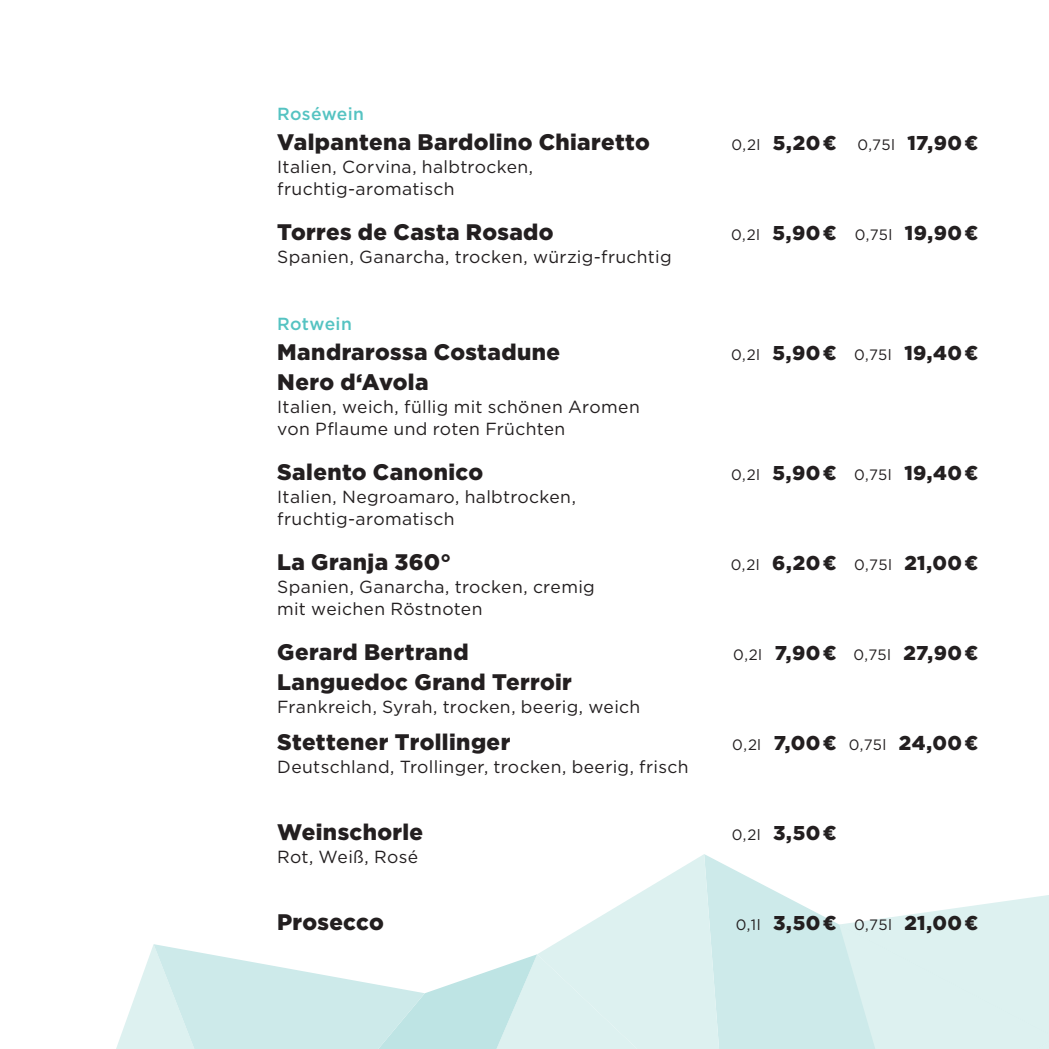
<style>
.page{position:relative;width:1049px;height:1049px;background:#fff}
.page>*{position:absolute;margin:0;border:0;box-sizing:border-box;transform-origin:0 0}
.t1{font:900 22.5px/30px "Gotham HTF";letter-spacing:.02em;color:#231f20}
.t2{font:900 20px "Gotham HTF";letter-spacing:.02em;color:#231f20}
.t3{font:17.5px/22.5px "Gotham HTF";letter-spacing:.02em;color:#231f20}
.t4{font:500 17.5px "Gotham HTF";letter-spacing:.02em;color:#55c3c2}
.s1{font-weight:400;font-size:15px}
</style>
<div class="page">
<svg style="left:719px;top:862px;width:120px;height:187px;fill:#cdeaea"></svg>
<svg style="left:116px;top:854px;width:603px;height:195px"></svg>
<svg style="left:839px;top:895px;width:210px;height:154px;background:#dff1f1"></svg>
<p class="t4" style="left:277px;top:104px;width:88px">Roséwein</p>
<p class="t1" style="left:277px;top:127px;width:374px">Valpantena Bardolino Chiaretto</p>
<p class="t3" style="left:277px;top:155px;width:258px">Italien, Corvina, halbtrocken, fruchtig-aromatisch</p>
<p class="t1" style="left:277px;top:217px;width:278px">Torres de Casta Rosado</p>
<p class="t3" style="left:277px;top:245px;width:396px">Spanien, Ganarcha, trocken, würzig-fruchtig</p>
<p class="t4" style="left:277px;top:314px;width:76px">Rotwein</p>
<p class="t1" style="left:277px;top:337px;width:284px">Mandrarossa Costadune<br>Nero d‘Avola</p>
<p class="t3" style="left:277px;top:395px;width:364px">Italien, weich, füllig mit schönen Aromen von Pflaume und roten Früchten</p>
<p class="t1" style="left:277px;top:457px;width:207px">Salento Canonico</p>
<p class="t3" style="left:277px;top:485px;width:300px">Italien, Negroamaro, halbtrocken, fruchtig-aromatisch</p>
<p class="t1" style="left:277px;top:547px;width:175px">La Granja 360°</p>
<p class="t3" style="left:277px;top:575px;width:319px">Spanien, Ganarcha, trocken, cremig mit weichen Röstnoten</p>
<p class="t1" style="left:277px;top:637px;width:296px">Gerard Bertrand<br>Languedoc Grand Terroir</p>
<p class="t3" style="left:277px;top:695px;width:365px">Frankreich, Syrah, trocken, beerig, weich</p>
<p class="t1" style="left:277px;top:727px;width:235px">Stettener Trollinger</p>
<p class="t3" style="left:277px;top:755px;width:413px">Deutschland, Trollinger, trocken, beerig, frisch</p>
<p class="t1" style="left:277px;top:817px;width:148px">Weinschorle</p>
<p class="t3" style="left:277px;top:845px;width:142px">Rot, Weiß, Rosé</p>
<p class="t2" style="left:731px;top:131px;width:107px"><span class="s1">0,2l</span> 5,20¤</p>
<p class="t2" style="left:857px;top:131px;width:122px"><span class="s1">0,75l</span> 17,90¤</p>
<p class="t2" style="left:731px;top:221px;width:107px"><span class="s1">0,2l</span> 5,90¤</p>
<p class="t2" style="left:855px;top:221px;width:125px"><span class="s1">0,75l</span> 19,90¤</p>
<p class="t2" style="left:731px;top:341px;width:107px"><span class="s1">0,2l</span> 5,90¤</p>
<p class="t2" style="left:854px;top:341px;width:125px"><span class="s1">0,75l</span> 19,40¤</p>
<p class="t2" style="left:731px;top:461px;width:107px"><span class="s1">0,2l</span> 5,90¤</p>
<p class="t2" style="left:854px;top:461px;width:125px"><span class="s1">0,75l</span> 19,40¤</p>
<p class="t2" style="left:731px;top:551px;width:107px"><span class="s1">0,2l</span> 6,20¤</p>
<p class="t2" style="left:854px;top:551px;width:125px"><span class="s1">0,75l</span> 21,00¤</p>
<p class="t2" style="left:733px;top:641px;width:105px"><span class="s1">0,2l</span> 7,90¤</p>
<p class="t2" style="left:853px;top:641px;width:126px"><span class="s1">0,75l</span> 27,90¤</p>
<p class="t2" style="left:732px;top:731px;width:106px"><span class="s1">0,2l</span> 7,00¤</p>
<p class="t2" style="left:849px;top:731px;width:131px"><span class="s1">0,75l</span> 24,00¤</p>
<p class="t2" style="left:732px;top:821px;width:106px"><span class="s1">0,2l</span> 3,50¤</p>
<p class="t1" style="left:277px;top:907px;width:108px">Prosecco</p>
<p class="t2" style="left:736px;top:911px;width:244px"><span class="s1">0,1l</span> 3,50¤ <span class="s1">0,75l</span> 21,00¤</p>
</div>
